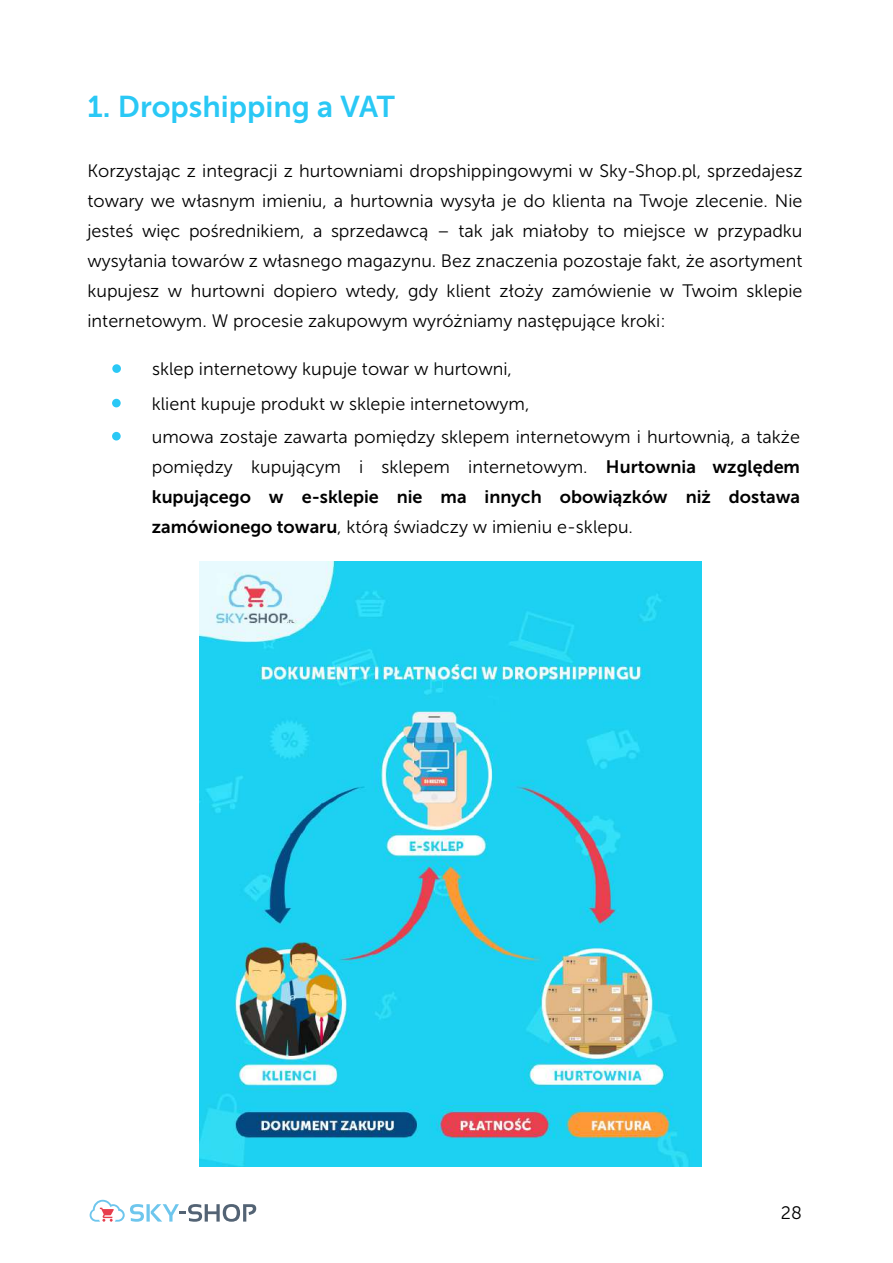
<style>
.page{position:relative;width:893px;height:1263px;background:#fff}
.page>*{position:absolute;margin:0;border:0;box-sizing:border-box;transform-origin:0 0}
.t1{font:30px "Museo Sans 700";color:#2ac8f5}
.t2{font:18px/30px "Museo Sans 300";color:#000;text-align:justify}
.t3{font:18px "Museo Sans 700";color:#000}
.s1{font-family:"Museo Sans 700"}
</style>
<div class="page">
<svg style="left:90px;top:1200px;width:166px;height:22px"></svg>
<div style="left:112px;top:364px;width:9px;height:9px;background:#2ac8f5;border-radius:50%"></div>
<div style="left:112px;top:399px;width:9px;height:8px;background:#2ac8f5;border-radius:50%"></div>
<div style="left:112px;top:432px;width:9px;height:8px;background:#2ac8f5;border-radius:50%"></div>
<img style="left:199px;top:561px;width:502px;height:605px">
<h1 class="t1" style="left:87px;top:90px;width:309px">1. Dropshipping a VAT</h1>
<p class="t2" style="left:87px;top:156px;width:717px">Korzystając z integracji z hurtowniami dropshippingowymi w Sky-Shop.pl, sprzedajesz towary we własnym imieniu, a hurtownia wysyła je do klienta na Twoje zlecenie. Nie jesteś więc pośrednikiem, a sprzedawcą – tak jak miałoby to miejsce w przypadku wysyłania towarów z własnego magazynu. Bez znaczenia pozostaje fakt, że asortyment kupujesz w hurtowni dopiero wtedy, gdy klient złoży zamówienie w Twoim sklepie internetowym. W procesie zakupowym wyróżniamy następujące kroki:</p>
<p class="t2" style="left:152px;top:352px;width:650px;line-height:33.8px;text-align:left">sklep internetowy kupuje towar w hurtowni,<br>klient kupuje produkt w sklepie internetowym,<br>umowa zostaje zawarta pomiędzy sklepem internetowym i hurtownią, a także</p>
<p class="t2" style="left:152px;top:452px;width:650px">pomiędzy kupującym i sklepem internetowym. <span class="s1">Hurtownia względem</span></p>
<p class="t3" style="left:152px;top:487px;width:650px">kupującego w e-sklepie nie ma innych obowiązków niż dostawa</p>
<p class="t2" style="left:152px;top:512px;width:483px"><span class="s1">zamówionego towaru</span>, którą świadczy w imieniu e-sklepu.</p>
<p class="t2" style="left:781px;top:1198px;width:23px">28</p>
</div>
